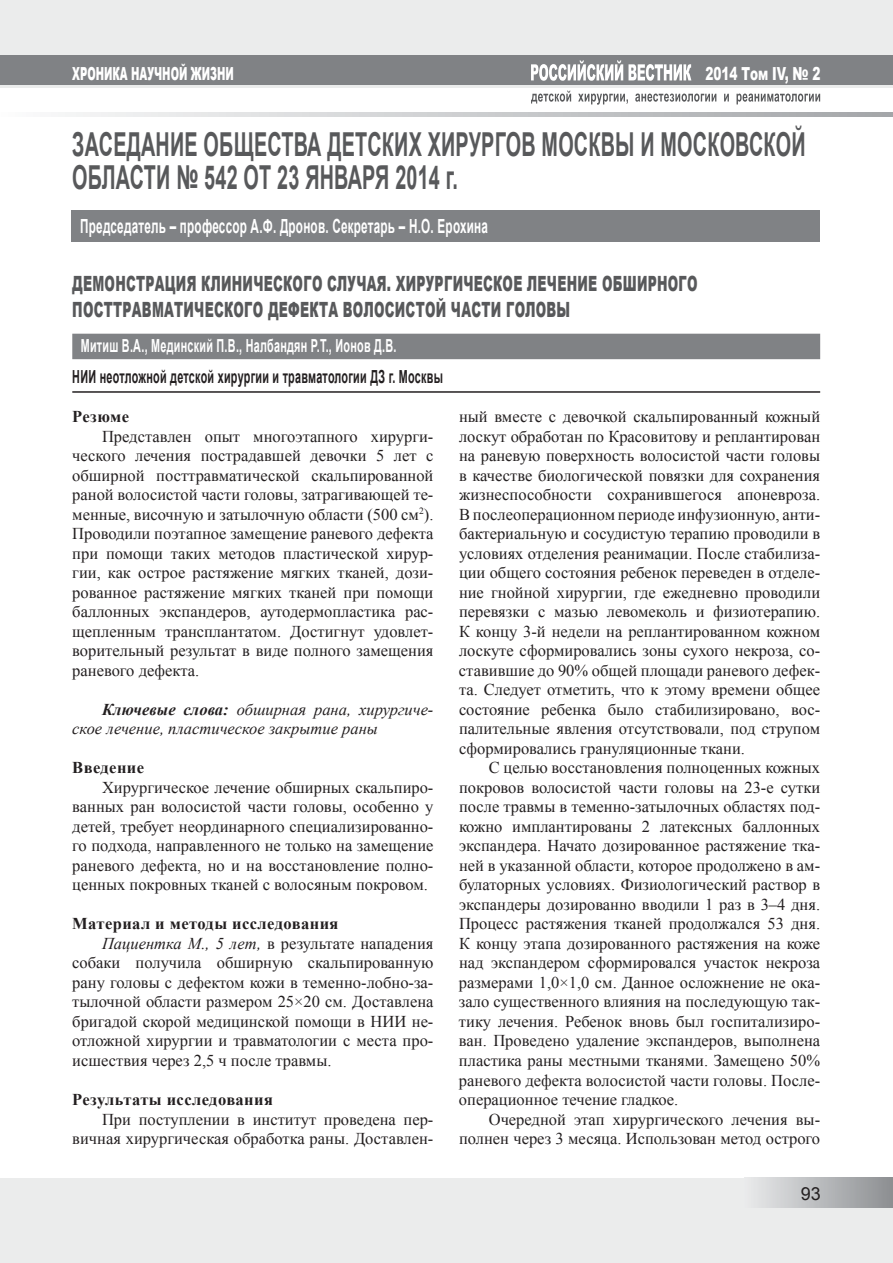
<style>
.page{position:relative;width:893px;height:1263px;background:#fff}
.page>*{position:absolute;margin:0;border:0;box-sizing:border-box;transform-origin:0 0}
.t1{font:700 33px/33px "Arial";letter-spacing:.01em;color:#58595b;scale:.6 1}
.t2{font:900 21px/25.5px "Arial";letter-spacing:.02em;color:#58595b;scale:.6 1}
.t3{font:700 19.5px "Arial";letter-spacing:.02em;color:#fff;scale:.6 1}
.t4{font:700 18px "Arial";letter-spacing:.025em;color:#231f20;scale:.6 1}
.t5{font:700 18px "Arial";letter-spacing:.025em;color:#fff;scale:.6 1}
.t6{font:900 18px "Arial";color:#fff;scale:.56 1}
.t7{font:900 18px "Arial";color:#fff;scale:.67 1}
.t8{font:18px "Arial";color:#231f20}
.t9{font:16.5px/19.5px "Times New Roman";color:#231f20;text-align:justify}
.t10{font:italic 16.5px/19.5px "Times New Roman";color:#231f20}
.t11{font:700 16.5px "Times New Roman";letter-spacing:.025em;color:#231f20}
.s1{font-weight:700}
.s2{font-style:italic}
</style>
<div class="page">
<div style="left:0;top:1178px;width:893px;height:85px;background:#ebecec"></div>
<div style="left:744px;top:1178px;width:149px;height:30px;background:linear-gradient(to right,#eaebec,#8c8e91)"></div>
<div style="left:0;top:0;width:893px;height:87px;background:#ebecec"></div>
<div style="left:0;top:55px;width:893px;height:30px;background:#808285"></div>
<svg style="left:65px;top:113px;width:828px;height:4px;background:#cbcdce"></svg>
<svg style="left:531px;top:60px;width:160px;height:21px"></svg>
<svg style="left:531px;top:91px;width:289px;height:14px"></svg>
<div style="left:72px;top:334px;width:748px;height:25px;background:#808285"></div>
<hr style="left:72px;top:391px;width:748px;height:2px;background:#231f20">
<div style="left:72px;top:210px;width:748px;height:31px;background:#808285"></div>
<p class="t6" style="left:72px;top:60px;width:290px">ХРОНИКА НАУЧНОЙ ЖИЗНИ</p>
<p class="t7" style="left:706px;top:60px;width:173px">2014 Том IV, № 2</p>
<h1 class="t1" style="left:72px;top:128px;width:1224px">ЗАСЕДАНИЕ ОБЩЕСТВА ДЕТСКИХ ХИРУРГОВ МОСКВЫ И МОСКОВСКОЙ<br>ОБЛАСТИ № 542 ОТ 23 ЯНВАРЯ 2014 г.</h1>
<p class="t3" style="left:80px;top:215px;width:681px">Председатель – профессор А.Ф. Дронов. Секретарь – Н.О. Ерохина</p>
<p class="t2" style="left:72px;top:270px;width:1044px">ДЕМОНСТРАЦИЯ КЛИНИЧЕСКОГО СЛУЧАЯ. ХИРУРГИЧЕСКОЕ ЛЕЧЕНИЕ ОБШИРНОГО<br>ПОСТТРАВМАТИЧЕСКОГО ДЕФЕКТА ВОЛОСИСТОЙ ЧАСТИ ГОЛОВЫ</p>
<p class="t5" style="left:81px;top:336px;width:528px">Митиш В.А., Мединский П.В., Налбандян Р.Т., Ионов Д.В.</p>
<p class="t4" style="left:72px;top:366px;width:619px">НИИ неотложной детской хирургии и травматологии ДЗ г. Москвы</p>
<p class="t11" style="left:72px;top:408px;width:58px">Резюме</p>
<p class="t9" style="left:72px;top:427px;width:363px;text-indent:30px">Представлен опыт многоэтапного хирурги&shy;ческого лечения пострадавшей девочки 5 лет с обширной посттравматической скальпированной раной волосистой части головы, затрагивающей те&shy;менные, височную и затылочную области (500 см<sup>2</sup>).<br>Проводили поэтапное замещение раневого дефекта при помощи таких методов пластической хирур&shy;гии, как острое растяжение мягких тканей, дози&shy;рованное растяжение мягких тканей при помощи баллонных экспандеров, аутодермопластика рас&shy;щепленным трансплантатом. Достигнут удовлет&shy;ворительный результат в виде полного замещения раневого дефекта.</p>
<p class="t10" style="left:72px;top:700px;width:363px;text-indent:30px"><span class="s1">Ключевые слова:</span> обширная рана, хирургиче&shy;ское лечение, пластическое закрытие раны</p>
<p class="t11" style="left:72px;top:759px;width:73px">Введение</p>
<p class="t9" style="left:72px;top:778px;width:363px;text-indent:30px">Хирургическое лечение обширных скальпиро&shy;ванных ран волосистой части головы, особенно у детей, требует неординарного специализированно&shy;го подхода, направленного не только на замещение раневого дефекта, но и на восстановление полно&shy;ценных покровных тканей с волосяным покровом.</p>
<p class="t11" style="left:72px;top:915px;width:268px">Материал и методы исследования</p>
<p class="t9" style="left:102px;top:934px;width:333px"><span class="s2">Пациентка М., 5 лет,</span> в результате нападения</p>
<p class="t9" style="left:72px;top:953px;width:363px">собаки получила обширную скальпированную</p>
<p class="t9" style="left:72px;top:973px;width:363px">рану головы с дефектом кожи в теменно-лобно-за-</p>
<p class="t9" style="left:72px;top:992px;width:363px">тылочной области размером 25×20 см. Доставлена</p>
<p class="t9" style="left:72px;top:1012px;width:363px">бригадой скорой медицинской помощи в НИИ не-</p>
<p class="t9" style="left:72px;top:1031px;width:363px">отложной хирургии и травматологии с места про-</p>
<p class="t9" style="left:72px;top:1051px;width:261px">исшествия через 2,5 ч после травмы.</p>
<p class="t11" style="left:72px;top:1090px;width:202px">Результаты исследования</p>
<p class="t9" style="left:72px;top:1109px;width:363px;text-align:right">При поступлении в институт проведена пер&shy;вичная хирургическая обработка раны. Доставлен-</p>
<p class="t9" style="left:459px;top:407px;width:363px">ный вместе с девочкой скальпированный кожный лоскут обработан по Красовитову и реплантирован на раневую поверхность волосистой части головы в качестве биологической повязки для сохранения жизнеспособности сохранившегося апоневроза.<br>В послеоперационном периоде инфузионную, анти&shy;бактериальную и сосудистую терапию проводили в условиях отделения реанимации. После стабилиза&shy;ции общего состояния ребенок переведен в отделе&shy;ние гнойной хирургии, где ежедневно проводили перевязки с мазью левомеколь и физиотерапию.<br>К концу 3-й недели на реплантированном кожном лоскуте сформировались зоны сухого некроза, со&shy;ставившие до 90% общей площади раневого дефек&shy;та. Следует отметить, что к этому времени общее состояние ребенка было стабилизировано, вос&shy;палительные явления отсутствовали, под струпом сформировались грануляционные ткани.</p>
<p class="t9" style="left:459px;top:758px;width:363px;text-indent:30px">С целью восстановления полноценных кожных покровов волосистой части головы на 23-е сутки после травмы в теменно-затылочных областях под&shy;кожно имплантированы 2 латексных баллонных экспандера. Начато дозированное растяжение тка&shy;ней в указанной области, которое продолжено в ам&shy;булаторных условиях. Физиологический раствор в экспандеры дозированно вводили 1 раз в 3–4 дня.<br>Процесс растяжения тканей продолжался 53 дня.<br>К концу этапа дозированного растяжения на коже над экспандером сформировался участок некроза размерами 1,0×1,0 см. Данное осложнение не ока&shy;зало существенного влияния на последующую так&shy;тику лечения. Ребенок вновь был госпитализиро&shy;ван. Проведено удаление экспандеров, выполнена пластика раны местными тканями. Замещено 50% раневого дефекта волосистой части головы. После&shy;операционное течение гладкое.</p>
<p class="t9" style="left:459px;top:1109px;width:363px;text-align:right">Очередной этап хирургического лечения вы&shy;полнен через 3 месяца. Использован метод острого</p>
<p class="t8" style="left:801px;top:1183px;width:22px">93</p>
</div>
